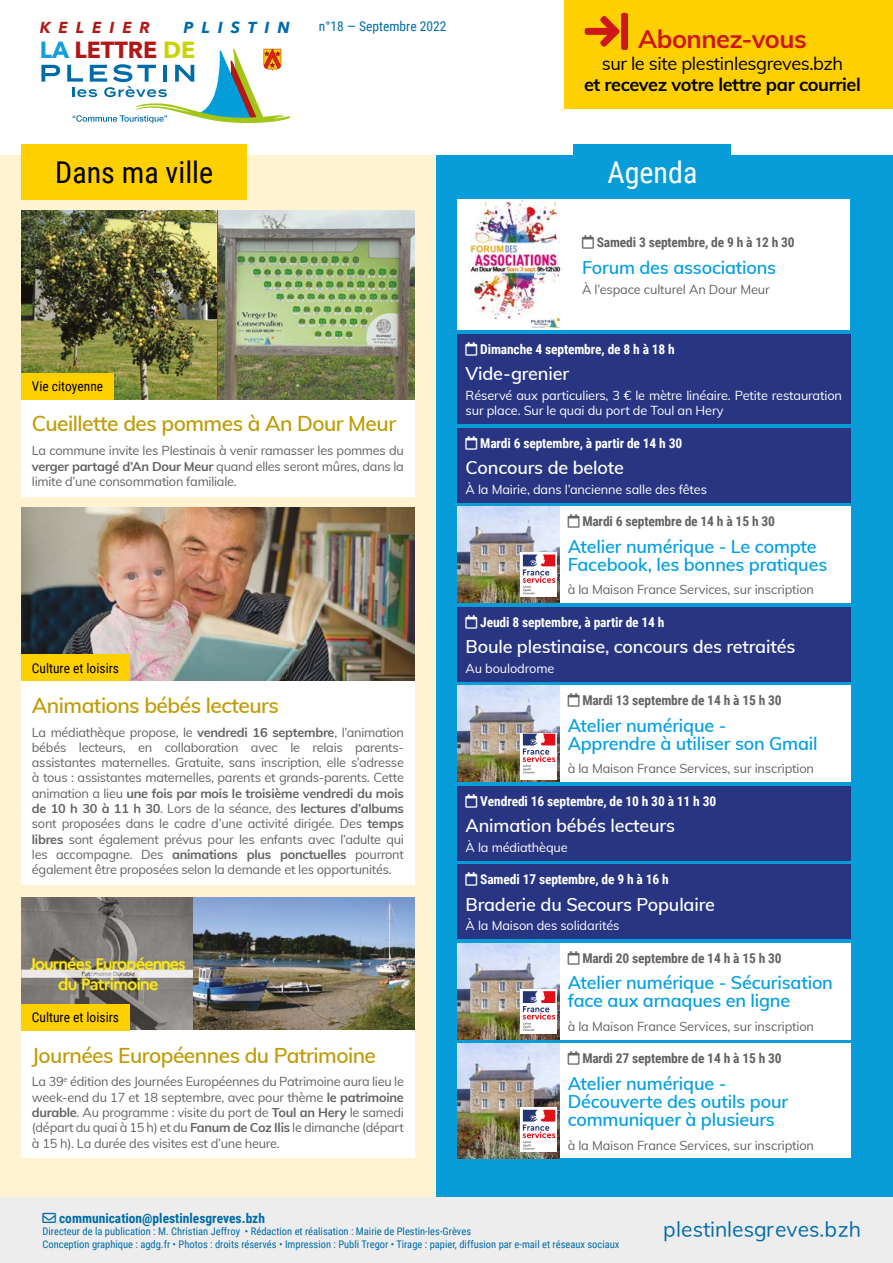
<style>
.page{position:relative;width:893px;height:1263px;background:#fff}
.page>*{position:absolute;margin:0;border:0;box-sizing:border-box;transform-origin:0 0}
.t1{font:30px "Roboto Condensed";color:#000}
.t2{font:30px "Roboto Condensed";color:#fff}
.t3{font:700 25.35px "Muli";letter-spacing:-.02em;color:#cd1719}
.t4{font:700 23.25px "Avenir Next";color:#b01817}
.t5{font:600 21px "Muli";letter-spacing:-.025em;color:#bf9c08}
.t6{font:21px "Font Awesome 5 Pro";color:#006ca7}
.t7{font:700 18.15px "Muli";letter-spacing:-.02em;color:#000}
.t8{font:18.15px "Muli";letter-spacing:-.02em;color:#000}
.t9{font:600 18px/18px "Muli";letter-spacing:-.01em;color:#009fe3}
.t10{font:600 18px "Muli";letter-spacing:-.01em;color:#fff}
.t11{font:italic 700 15.9px "Avenir Next";letter-spacing:.5em;color:#b01817}
.t12{font:italic 700 15.9px "Avenir Next";letter-spacing:.5em;color:#006ca7}
.t13{font:700 13.5px "Roboto Condensed";letter-spacing:-.01em;color:#fff}
.t14{font:700 13.5px "Roboto Condensed";letter-spacing:-.01em;color:#646363}
.t15{font:13.5px "Roboto Condensed";color:#000}
.t16{font:700 13.5px "Roboto Condensed";color:#006ca7}
.t17{font:13.5px "Roboto Condensed";color:#006ca7}
.t18{font:12.75px/15.3px "Muli";letter-spacing:-.02em;color:#646363;text-align:justify}
.t19{font:12.75px/15.3px "Muli";letter-spacing:-.01em;color:#fff}
.t20{font:10.5px/12.6px "Roboto Condensed";color:#006ca7}
.s1{color:#149ed9}
.s2{color:#c8d300}
.s3{font-weight:700}
</style>
<div class="page">
<div style="left:0;top:1196px;width:893px;height:67px;background:#ededed"></div>
<div style="left:0;top:155px;width:893px;height:1041px;background:#089dd9"></div>
<svg style="left:41px;top:65px;width:19px;height:17px"></svg>
<svg style="left:67px;top:49px;width:223px;height:74px"></svg>
<div style="left:565px;top:0;width:328px;height:108px;background:#ffd000"></div>
<svg style="left:585px;top:13px;width:43px;height:37px"></svg>
<div style="left:573px;top:144px;width:158px;height:56px;background:#089dd9"></div>
<div style="left:457px;top:200px;width:116px;height:130px;background:#fff"></div>
<img style="left:469px;top:200px;width:92px;height:130px">
<div style="left:573px;top:200px;width:277px;height:130px;background:#fff"></div>
<div style="left:457px;top:865px;width:393px;height:74px;background:#283583"></div>
<div style="left:457px;top:786px;width:393px;height:74px;background:#283583"></div>
<div style="left:457px;top:334px;width:393px;height:90px;background:#283583"></div>
<div style="left:457px;top:428px;width:393px;height:74px;background:#283583"></div>
<div style="left:457px;top:607px;width:393px;height:74px;background:#283583"></div>
<div style="left:559px;top:506px;width:291px;height:97px;background:#fff"></div>
<img style="left:457px;top:506px;width:102px;height:97px">
<svg style="left:521px;top:552px;width:36px;height:44px"></svg>
<svg style="left:523px;top:554px;width:32px;height:40px"></svg>
<div style="left:559px;top:685px;width:291px;height:97px;background:#fff"></div>
<img style="left:457px;top:685px;width:102px;height:97px">
<svg style="left:521px;top:733px;width:36px;height:47px"></svg>
<svg style="left:523px;top:734px;width:32px;height:39px"></svg>
<div style="left:559px;top:943px;width:291px;height:96px;background:#fff"></div>
<img style="left:457px;top:943px;width:102px;height:96px">
<svg style="left:521px;top:989px;width:36px;height:44px"></svg>
<svg style="left:523px;top:991px;width:32px;height:40px"></svg>
<div style="left:559px;top:1044px;width:291px;height:114px;background:#fff"></div>
<img style="left:457px;top:1044px;width:102px;height:114px">
<svg style="left:521px;top:1107px;width:36px;height:45px"></svg>
<svg style="left:523px;top:1110px;width:32px;height:39px"></svg>
<div style="left:0;top:155px;width:436px;height:1042px;background:#fff3d2"></div>
<div style="left:21px;top:144px;width:226px;height:56px;background:#ffd000"></div>
<img style="left:21px;top:210px;width:394px;height:190px">
<div style="left:21px;top:373px;width:93px;height:27px;background:#ffd000"></div>
<div style="left:21px;top:400px;width:394px;height:96px;background:#fff"></div>
<img style="left:21px;top:507px;width:394px;height:174px">
<img style="left:21px;top:897px;width:173px;height:134px">
<img style="left:194px;top:897px;width:221px;height:134px">
<div style="left:21px;top:681px;width:394px;height:204px;background:#fff"></div>
<div style="left:21px;top:1031px;width:394px;height:127px;background:#fff"></div>
<div style="left:21px;top:654px;width:109px;height:27px;background:#ffd000"></div>
<div style="left:21px;top:1004px;width:109px;height:27px;background:#ffd000"></div>
<p class="t11" style="left:40px;top:13px;width:112px">KELEIER</p>
<p class="t12" style="left:183px;top:13px;width:108px">PLISTIN</p>
<p class="t17" style="left:319px;top:17px;width:129px">n°18 — Septembre 2022</p>
<h3 class="t4" style="left:40px;top:30px;width:157px"><span class="s1">LA</span> LETTRE <span class="s2">DE</span></h3>
<h2 class="t3" style="left:638px;top:20px;width:170px">Abonnez-vous</h2>
<h3 class="t8" style="left:602px;top:50px;width:243px">sur le site plestinlesgreves.bzh</h3>
<h3 class="t7" style="left:584px;top:72px;width:278px">et recevez votre lettre par courriel</h3>
<h1 class="t1" style="left:55px;top:151px;width:159px">Dans ma ville</h1>
<p class="t15" style="left:32px;top:377px;width:73px">Vie citoyenne</p>
<h3 class="t5" style="left:32px;top:409px;width:366px">Cueillette des pommes à An Dour Meur</h3>
<p class="t18" style="left:32px;top:442px;width:374px">La commune invite les Plestinais à venir ramasser les pommes du <span class="s3">verger partagé d’An Dour Meur</span> quand elles seront mûres, dans la limite d’une consommation familiale.</p>
<p class="t15" style="left:32px;top:658px;width:89px">Culture et loisirs</p>
<h3 class="t5" style="left:32px;top:690px;width:249px">Animations bébés lecteurs</h3>
<p class="t18" style="left:32px;top:724px;width:374px;text-align:left">La médiathèque propose, le <span class="s3">vendredi 16 septembre</span>, l’animation bébés lecteurs, en collaboration avec le relais parents&shy;assistantes maternelles. Gratuite, sans inscription, elle s’adresse à tous : assistantes maternelles, parents et grands-parents. Cette animation a lieu <span class="s3">une fois par mois le troisième vendredi du mois de 10 h 30 à 11 h 30</span>. Lors de la séance, des <span class="s3">lectures d’albums </span>sont proposées dans le cadre d’une activité dirigée. Des <span class="s3">temps libres</span> sont également prévus pour les enfants avec l’adulte qui les accompagne. Des <span class="s3">animations plus ponctuelles</span> pourront également être proposées selon la demande et les opportunités.</p>
<p class="t15" style="left:32px;top:1008px;width:89px">Culture et loisirs</p>
<h3 class="t5" style="left:32px;top:1039px;width:346px">Journées Européennes du Patrimoine</h3>
<p class="t18" style="left:32px;top:1073px;width:374px">La 39<sup>e</sup> édition des Journées Européennes du Patrimoine aura lieu le week-end du 17 et 18 septembre, avec pour thème <span class="s3">le patrimoine durable</span>. Au programme : visite du port de <span class="s3">Toul an Hery</span> le samedi (départ du quai à 15 h) et du <span class="s3">Fanum de Coz Ilis</span> le dimanche (départ à 15 h). La durée des visites est d’une heure.</p>
<h1 class="t2" style="left:607px;top:151px;width:91px">Agenda</h1>
<p class="t14" style="left:582px;top:233px;width:214px">●■ Samedi 3 septembre, de 9 h à 12 h 30</p>
<h3 class="t9" style="left:582px;top:258px;width:196px">Forum des associations</h3>
<p class="t18" style="left:582px;top:281px;width:189px">À l’espace culturel An Dour Meur</p>
<p class="t13" style="left:466px;top:340px;width:211px">●■ Dimanche 4 septembre, de 8 h à 18 h</p>
<h3 class="t10" style="left:466px;top:361px;width:105px">Vide-grenier</h3>
<p class="t19" style="left:466px;top:387px;width:378px">Réservé aux particuliers, 3 € le mètre linéaire. Petite restauration sur place. Sur le quai du port de Toul an Hery</p>
<p class="t13" style="left:466px;top:433px;width:218px">●■ Mardi 6 septembre, à partir de 14 h 30</p>
<h3 class="t10" style="left:466px;top:454px;width:160px">Concours de belote</h3>
<p class="t19" style="left:466px;top:481px;width:243px">À la Mairie, dans l’ancienne salle des fêtes</p>
<p class="t14" style="left:568px;top:512px;width:209px">●■ Mardi 6 septembre de 14 h à 15 h 30</p>
<h3 class="t9" style="left:568px;top:536px;width:261px">Atelier numérique - Le compte<br>Facebook, les bonnes pratiques</h3>
<p class="t18" style="left:568px;top:581px;width:248px">à la Maison France Services, sur inscription</p>
<p class="t13" style="left:466px;top:612px;width:200px">●■ Jeudi 8 septembre, à partir de 14 h</p>
<h3 class="t10" style="left:466px;top:634px;width:331px">Boule plestinaise, concours des retraités</h3>
<p class="t19" style="left:466px;top:660px;width:90px">Au boulodrome</p>
<p class="t14" style="left:568px;top:691px;width:216px">●■ Mardi 13 septembre de 14 h à 15 h 30</p>
<h3 class="t9" style="left:568px;top:715px;width:251px">Atelier numérique -<br>Apprendre à utiliser son Gmail</h3>
<p class="t18" style="left:568px;top:760px;width:248px">à la Maison France Services, sur inscription</p>
<p class="t13" style="left:466px;top:791px;width:252px">●■ Vendredi 16 septembre, de 10 h 30 à 11 h 30</p>
<h3 class="t10" style="left:466px;top:813px;width:211px">Animation bébés lecteurs</h3>
<p class="t19" style="left:466px;top:839px;width:104px">À la médiathèque</p>
<p class="t13" style="left:466px;top:870px;width:205px">●■ Samedi 17 septembre, de 9 h à 16 h</p>
<h3 class="t10" style="left:466px;top:891px;width:251px">Braderie du Secours Populaire</h3>
<p class="t19" style="left:466px;top:917px;width:155px">À la Maison des solidarités</p>
<p class="t14" style="left:568px;top:948px;width:216px">●■ Mardi 20 septembre de 14 h à 15 h 30</p>
<h3 class="t9" style="left:568px;top:973px;width:267px">Atelier numérique - Sécurisation face aux arnaques en ligne</h3>
<p class="t18" style="left:568px;top:1018px;width:248px">à la Maison France Services, sur inscription</p>
<p class="t14" style="left:568px;top:1049px;width:216px">●■ Mardi 27 septembre de 14 h à 15 h 30</p>
<h3 class="t9" style="left:568px;top:1073px;width:222px">Atelier numérique -<br>Découverte des outils pour communiquer à plusieurs</h3>
<p class="t18" style="left:568px;top:1137px;width:248px">à la Maison France Services, sur inscription</p>
<p class="t16" style="left:43px;top:1208px;width:224px">■❖●□ communication@plestinlesgreves.bzh</p>
<p class="t20" style="left:43px;top:1225px;width:578px">Directeur de la publication : M. Christian Jeffroy • Rédaction et réalisation : Mairie de Plestin-les-Grèves<br>Conception graphique : agdg.fr • Photos : droits réservés • Impression : Publi Tregor • Tirage : papier, diffusion par e-mail et réseaux sociaux</p>
<h3 class="t6" style="left:676px;top:1220px;width:79px">● ▲▼■● ▲</h3>
</div>
